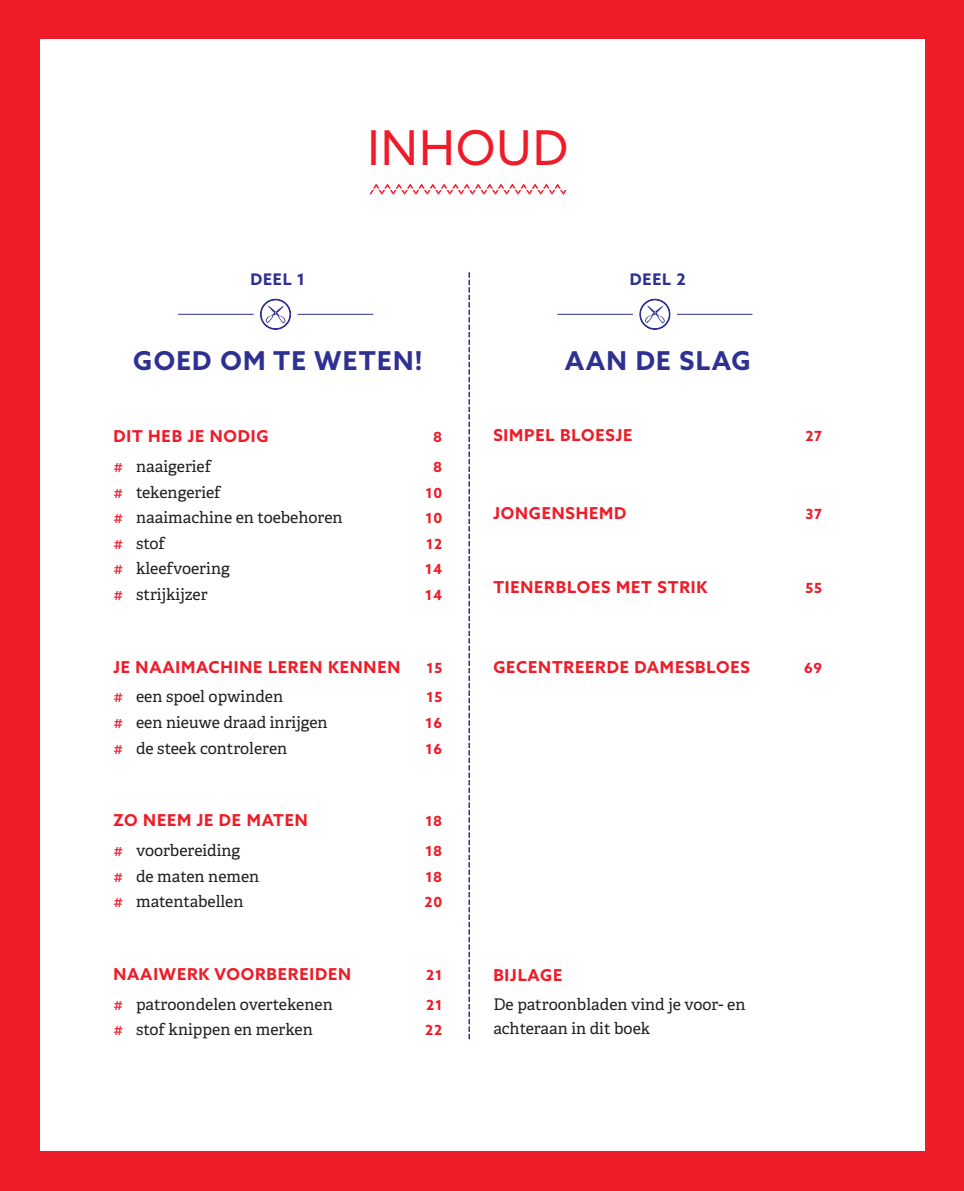
<style>
.page{position:relative;width:964px;height:1191px;background:#ee1c28}
.page>*{position:absolute;margin:0;border:0;box-sizing:border-box;transform-origin:0 0}
.TITEL_1{font:48px "Azo Sans";letter-spacing:.025em;color:#ee1c28}
.TITEL_2{font:700 26px "Azo Sans";letter-spacing:.05em;color:#2e3092}
.TITEL_2-2{font:700 16.4px "Azo Sans";letter-spacing:.05em;color:#ee1c28}
.TITEL_2-3{font:16px/24px "Adelle";color:#231f20}
.TITEL_2-4{font:700 16px "Azo Sans";letter-spacing:.05em;color:#2e3092}
.TITEL_2-5{font:700 14px "Azo Sans";letter-spacing:.05em;color:#ee1c28}
.s1{font-family:"Adelle Sans";color:#ee1c28}
</style>
<div class="page">
<div style="left:40px;top:40px;width:884px;height:1111px;background:#fff"></div>
<svg style="left:370px;top:184px;width:196px;height:11px"></svg>
<svg style="left:260px;top:298px;width:32px;height:32px"></svg>
<hr style="left:178px;top:314px;width:76px;height:1px;background:#2e3092">
<hr style="left:298px;top:314px;width:75px;height:1px;background:#2e3092">
<svg style="left:639px;top:298px;width:32px;height:32px"></svg>
<hr style="left:557px;top:314px;width:76px;height:1px;background:#2e3092">
<hr style="left:677px;top:314px;width:75px;height:1px;background:#2e3092">
<svg style="left:468px;top:273px;width:2px;height:765px"></svg>
<p class="TITEL_2-4" style="left:250px;top:268px;width:56px">DEEL 1</p>
<p class="TITEL_1" style="left:367px;top:116px;width:202px">INHOUD</p>
<p class="TITEL_2-4" style="left:630px;top:268px;width:57px">DEEL 2</p>
<p class="TITEL_2" style="left:133px;top:343px;width:291px">GOED OM TE WETEN!</p>
<p class="TITEL_2-2" style="left:113px;top:425px;width:157px">DIT HEB JE NODIG</p>
<p class="TITEL_2-5" style="left:433px;top:428px;width:11px">8</p>
<p class="TITEL_2-3" style="left:113px;top:453px;width:99px"><span class="s1">#</span> naaigerief</p>
<p class="TITEL_2-5" style="left:433px;top:457px;width:11px">8</p>
<p class="TITEL_2-3" style="left:113px;top:479px;width:109px"><span class="s1">#</span> tekengerief</p>
<p class="TITEL_2-5" style="left:425px;top:483px;width:18px">10</p>
<p class="TITEL_2-3" style="left:113px;top:505px;width:231px"><span class="s1">#</span> naaimachine en toebehoren</p>
<p class="TITEL_2-5" style="left:425px;top:509px;width:18px">10</p>
<p class="TITEL_2-3" style="left:113px;top:530px;width:53px"><span class="s1">#</span> stof</p>
<p class="TITEL_2-5" style="left:426px;top:534px;width:18px">12</p>
<p class="TITEL_2-3" style="left:113px;top:556px;width:118px"><span class="s1">#</span> kleefvoering</p>
<p class="TITEL_2-5" style="left:425px;top:560px;width:19px">14</p>
<p class="TITEL_2-3" style="left:113px;top:581px;width:96px"><span class="s1">#</span> strijkijzer</p>
<p class="TITEL_2-5" style="left:425px;top:585px;width:19px">14</p>
<p class="TITEL_2-2" style="left:113px;top:656px;width:288px">JE NAAIMACHINE LEREN KENNEN</p>
<p class="TITEL_2-5" style="left:426px;top:658px;width:17px">15</p>
<p class="TITEL_2-3" style="left:113px;top:684px;width:171px"><span class="s1">#</span> een spoel opwinden</p>
<p class="TITEL_2-5" style="left:426px;top:688px;width:17px">15</p>
<p class="TITEL_2-3" style="left:113px;top:709px;width:216px"><span class="s1">#</span> een nieuwe draad inrijgen</p>
<p class="TITEL_2-5" style="left:426px;top:713px;width:18px">16</p>
<p class="TITEL_2-3" style="left:113px;top:735px;width:175px"><span class="s1">#</span> de steek controleren</p>
<p class="TITEL_2-5" style="left:426px;top:739px;width:18px">16</p>
<p class="TITEL_2-2" style="left:113px;top:809px;width:196px">ZO NEEM JE DE MATEN</p>
<p class="TITEL_2-5" style="left:425px;top:812px;width:18px">18</p>
<p class="TITEL_2-3" style="left:113px;top:837px;width:128px"><span class="s1">#</span> voorbereiding</p>
<p class="TITEL_2-5" style="left:425px;top:841px;width:18px">18</p>
<p class="TITEL_2-3" style="left:113px;top:863px;width:147px"><span class="s1">#</span> de maten nemen</p>
<p class="TITEL_2-5" style="left:425px;top:867px;width:18px">18</p>
<p class="TITEL_2-3" style="left:113px;top:889px;width:132px"><span class="s1">#</span> matentabellen</p>
<p class="TITEL_2-5" style="left:425px;top:893px;width:19px">20</p>
<p class="TITEL_2-2" style="left:113px;top:963px;width:239px">NAAIWERK VOORBEREIDEN</p>
<p class="TITEL_2-5" style="left:426px;top:965px;width:18px">21</p>
<p class="TITEL_2-3" style="left:113px;top:991px;width:221px"><span class="s1">#</span> patroondelen overtekenen</p>
<p class="TITEL_2-5" style="left:426px;top:995px;width:18px">21</p>
<p class="TITEL_2-3" style="left:113px;top:1017px;width:201px"><span class="s1">#</span> stof knippen en merken</p>
<p class="TITEL_2-5" style="left:425px;top:1021px;width:18px">22</p>
<p class="TITEL_2" style="left:565px;top:343px;width:187px">AAN DE SLAG</p>
<p class="TITEL_2-2" style="left:493px;top:424px;width:141px">SIMPEL BLOESJE</p>
<p class="TITEL_2-5" style="left:805px;top:426px;width:18px">27</p>
<p class="TITEL_2-2" style="left:493px;top:502px;width:135px">JONGENSHEMD</p>
<p class="TITEL_2-5" style="left:805px;top:504px;width:18px">37</p>
<p class="TITEL_2-2" style="left:493px;top:576px;width:216px">TIENERBLOES MET STRIK</p>
<p class="TITEL_2-5" style="left:805px;top:579px;width:18px">55</p>
<p class="TITEL_2-2" style="left:493px;top:656px;width:258px">GECENTREERDE DAMESBLOES</p>
<p class="TITEL_2-5" style="left:804px;top:658px;width:20px">69</p>
<p class="TITEL_2-2" style="left:493px;top:964px;width:70px">BIJLAGE</p>
<p class="TITEL_2-3" style="left:493px;top:991px;width:254px">De patroonbladen vind je voor- en achteraan in dit boek</p>
</div>
